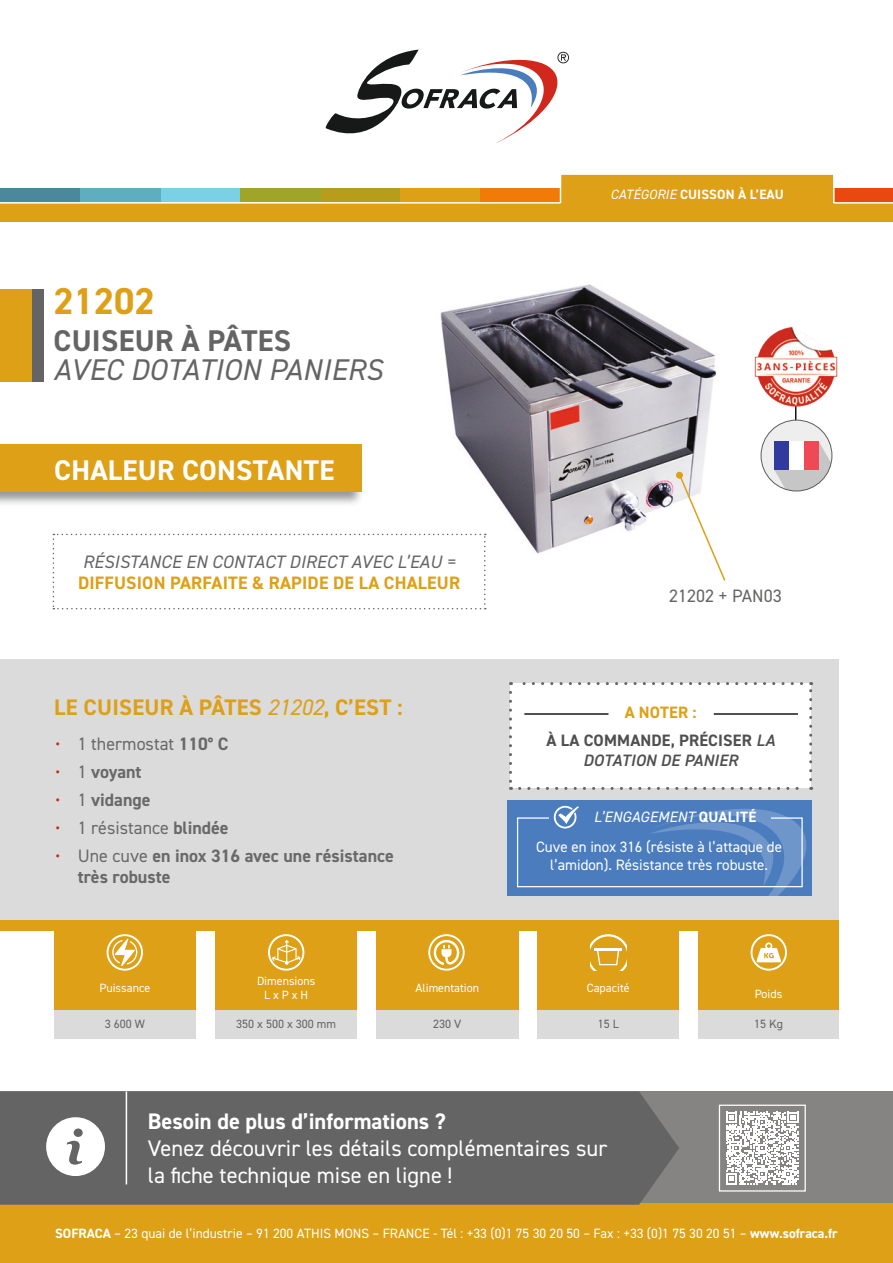
<style>
.page{position:relative;width:893px;height:1263px;background:#fff}
.page>*{position:absolute;margin:0;border:0;box-sizing:border-box;transform-origin:0 0}
.t1{font:700 37.5px "DIN2014";color:#dda016}
.t2{font:italic 30px "DIN2014";letter-spacing:.01em;color:#656464}
.t3{font:700 30px "DIN2014";letter-spacing:.01em;color:#656464}
.t4{font:700 28.5px "DIN2014";letter-spacing:.01em;color:#fff}
.t5{font:22.5px/27px "DIN2014";color:#fff}
.t6{font:700 22.5px "DIN2014";color:#fff}
.t7{font:700 22.5px "DIN2014";letter-spacing:.01em;color:#dda016}
.t8{font:700 18px/21.6px "DIN2014";color:#6a6969}
.t9{font:18px "DIN2014";color:#6a6969}
.t10{font:italic 18px "DIN2014";letter-spacing:.01em;color:#656464}
.t11{font:700 18px "DIN2014";letter-spacing:.01em;color:#dda016}
.t12{font:18px "DIN2014";color:#676564}
.t13{font:700 16.5px/28.3px "DIN2014";letter-spacing:.01em;color:#4f4f4f;text-align:center}
.t14{font:italic 600 16.5px "DIN2014";letter-spacing:.01em;color:#4f4f4f}
.t15{font:15px/29.8px "DIN2014";color:#fff}
.t16{font:13.5px "DIN2014";color:#fff}
.t17{font:700 13.5px "DIN2014";letter-spacing:.01em;color:#fff}
.t18{font:12px/14.4px "DIN2014";color:#fff;text-align:center}
.t19{font:12px "DIN2014";color:#656464}
.s1{font-weight:400;font-style:italic}
.s2{color:#cc2d22}
.s3{font-weight:700}
.s4{font-weight:400;color:#cc2d22}
.s5{font-weight:400}
.s6{color:#dda016}
.s7{font-weight:600;font-style:italic}
.s8{font-style:italic}
</style>
<div class="page">
<img style="left:438px;top:284px;width:278px;height:270px">
<div style="left:0;top:1091px;width:893px;height:114px;background:#868383"></div>
<div style="left:0;top:1204px;width:893px;height:59px;background:#dda016"></div>
<div style="left:0;top:443px;width:365px;height:64px;background:#171818;opacity:.45"></div>
<div style="left:0;top:445px;width:361px;height:47px;background:#dda016"></div>
<svg style="left:53px;top:534px;width:433px;height:75px"></svg>
<div style="left:0;top:659px;width:839px;height:262px;background:#dadbda"></div>
<div style="left:0;top:921px;width:839px;height:10px;background:#dda016"></div>
<div style="left:0;top:1091px;width:679px;height:114px;background:#656464"></div>
<hr style="left:126px;top:1091px;width:1px;height:93px;background:#fff">
<svg style="left:46px;top:1117px;width:59px;height:59px;background:#d1d1d1"></svg>
<div style="left:0;top:289px;width:32px;height:93px;background:#dda016"></div>
<div style="left:32px;top:289px;width:11px;height:93px;background:#656464"></div>
<div style="left:320px;top:188px;width:81px;height:16px;background:#b89d1c"></div>
<div style="left:401px;top:188px;width:80px;height:16px;background:#dda016"></div>
<div style="left:481px;top:188px;width:80px;height:16px;background:#f27b07"></div>
<div style="left:834px;top:188px;width:59px;height:16px;background:#e94811"></div>
<div style="left:160px;top:188px;width:80px;height:16px;background:#7ad0e5"></div>
<div style="left:0;top:188px;width:80px;height:16px;background:#49899b"></div>
<div style="left:240px;top:188px;width:80px;height:16px;background:#a0a52a"></div>
<div style="left:80px;top:188px;width:80px;height:16px;background:#5eadc1"></div>
<div style="left:560px;top:173px;width:274px;height:37px;background:#dda016;border:2px solid #fff"></div>
<div style="left:0;top:204px;width:893px;height:18px;background:#dda016"></div>
<hr style="left:834px;top:202px;width:59px;height:2px;background:#fff">
<hr style="left:0;top:202px;width:560px;height:2px;background:#fff">
<div style="left:215px;top:921px;width:142px;height:89px;background:#dda016"></div>
<div style="left:54px;top:921px;width:142px;height:89px;background:#dda016"></div>
<div style="left:376px;top:921px;width:142px;height:89px;background:#dda016"></div>
<div style="left:537px;top:921px;width:141px;height:89px;background:#dda016"></div>
<div style="left:698px;top:921px;width:141px;height:89px;background:#dda016"></div>
<div style="left:215px;top:1010px;width:142px;height:28px;background:#dadbda"></div>
<div style="left:54px;top:1010px;width:142px;height:28px;background:#dadbda"></div>
<div style="left:376px;top:1010px;width:142px;height:28px;background:#dadbda"></div>
<div style="left:537px;top:1010px;width:141px;height:28px;background:#dadbda"></div>
<div style="left:698px;top:1010px;width:141px;height:28px;background:#dadbda"></div>
<svg style="left:590px;top:934px;width:36px;height:37px"></svg>
<hr style="left:594px;top:948px;width:28px;height:3px;background:#fff">
<svg style="left:268px;top:934px;width:36px;height:37px"></svg>
<svg style="left:751px;top:934px;width:36px;height:37px"></svg>
<svg style="left:107px;top:934px;width:36px;height:37px"></svg>
<svg style="left:428px;top:934px;width:37px;height:37px"></svg>
<svg style="left:678px;top:474px;width:48px;height:107px"></svg>
<div style="left:676px;top:472px;width:7px;height:7px;background:#dda016;border-radius:50%"></div>
<svg style="left:726px;top:1112px;width:73px;height:72px"></svg>
<div style="left:719px;top:1104px;width:87px;height:87px;border:1px solid #fff"></div>
<hr style="left:795px;top:362px;width:1px;height:91px;background:#171818">
<div style="left:761px;top:420px;width:71px;height:71px;background:#eee;border-radius:50%"></div>
<svg style="left:774px;top:441px;width:57px;height:50px"></svg>
<div style="left:804px;top:441px;width:15px;height:29px;background:#ef4955"></div>
<div style="left:789px;top:441px;width:15px;height:29px;background:#fff"></div>
<div style="left:774px;top:441px;width:15px;height:29px;background:#313b9d"></div>
<div style="left:761px;top:420px;width:71px;height:71px;border:1px solid #5d5d5c;border-radius:50%"></div>
<img style="left:754px;top:326px;width:84px;height:84px">
<svg style="left:325px;top:50px;width:244px;height:93px"></svg>
<div style="left:510px;top:683px;width:301px;height:105px;background:#fff"></div>
<svg style="left:509px;top:692px;width:3px;height:98px"></svg>
<svg style="left:520px;top:787px;width:292px;height:3px"></svg>
<svg style="left:809px;top:682px;width:3px;height:98px"></svg>
<svg style="left:510px;top:682px;width:292px;height:3px"></svg>
<hr style="left:524px;top:713px;width:84px;height:2px;background:#171818">
<hr style="left:714px;top:713px;width:84px;height:2px;background:#171818">
<div style="left:507px;top:800px;width:305px;height:96px;background:#4b7dbe"></div>
<div style="left:517px;top:817px;width:286px;height:70px;border:1px solid #fff"></div>
<div style="left:549px;top:804px;width:198px;height:31px;background:#4b7dbe"></div>
<svg style="left:554px;top:806px;width:25px;height:22px"></svg>
<svg style="left:650px;top:809px;width:156px;height:87px"></svg>
<h1 class="t1" style="left:53px;top:276px;width:103px">21202</h1>
<h2 class="t3" style="left:54px;top:321px;width:239px">CUISEUR À PÂTES</h2>
<h2 class="t2" style="left:54px;top:351px;width:331px">AVEC DOTATION PANIERS</h2>
<h3 class="t4" style="left:54px;top:451px;width:282px">CHALEUR CONSTANTE</h3>
<h3 class="t10" style="left:83px;top:550px;width:374px">RÉSISTANCE EN CONTACT DIRECT AVEC L’EAU =</h3>
<h3 class="t11" style="left:78px;top:571px;width:384px">DIFFUSION PARFAITE &amp; RAPIDE DE LA CHALEUR</h3>
<h3 class="t7" style="left:54px;top:692px;width:350px">LE CUISEUR À PÂTES <span class="s1">21202</span>, C’EST :</h3>
<h3 class="t9" style="left:55px;top:732px;width:175px"><span class="s2">•</span> 1 thermostat <span class="s3">110° C</span></h3>
<h3 class="t8" style="left:55px;top:760px;width:88px"><span class="s4">•</span> <span class="s5">1</span> voyant</h3>
<h3 class="t8" style="left:55px;top:788px;width:97px"><span class="s4">•</span> <span class="s5">1</span> vidange</h3>
<h3 class="t9" style="left:55px;top:816px;width:175px"><span class="s2">•</span> 1 résistance <span class="s3">blindée</span></h3>
<h3 class="t8" style="left:78px;top:844px;width:318px;text-indent:-22px"><span class="s4">•</span> <span class="s5">Une cuve</span> en inox 316 avec une résistance très robuste</h3>
<p class="t17" style="left:610px;top:185px;width:175px"><span class="s1">CATÉGORIE</span> CUISSON À L’EAU</p>
<h3 class="t12" style="left:669px;top:584px;width:114px">21202 + PAN03</h3>
<p class="t13" style="left:546px;top:698px;width:230px"><span class="s6">A NOTER :<br></span>À LA COMMANDE, PRÉCISER <span class="s7">LA</span></p>
<p class="t14" style="left:583px;top:749px;width:156px">DOTATION DE PANIER</p>
<p class="t15" style="left:536px;top:801px;width:247px;text-indent:58px"><span class="s8">L’ENGAGEMENT</span> <span class="s3">QUALITÉ<br></span>Cuve en inox 316 (résiste à l’attaque de</p>
<p class="t15" style="left:550px;top:849px;width:219px">l’amidon). Résistance très robuste.</p>
<p class="t18" style="left:257px;top:973px;width:60px">Dimensions<br>L x P x H</p>
<p class="t18" style="left:416px;top:981px;width:65px">Alimentation</p>
<p class="t18" style="left:587px;top:981px;width:44px">Capacité</p>
<p class="t18" style="left:99px;top:981px;width:52px">Puissance</p>
<p class="t19" style="left:105px;top:1016px;width:42px">3 600 W</p>
<p class="t19" style="left:236px;top:1016px;width:101px">350 x 500 x 300 mm</p>
<p class="t19" style="left:433px;top:1016px;width:30px">230 V</p>
<p class="t19" style="left:598px;top:1016px;width:23px">15 L</p>
<p class="t19" style="left:754px;top:1016px;width:30px">15 Kg</p>
<p class="t18" style="left:755px;top:986px;width:29px">Poids</p>
<h3 class="t6" style="left:148px;top:1106px;width:300px">Besoin de plus d’informations ?</h3>
<h3 class="t5" style="left:148px;top:1134px;width:461px">Venez découvrir les détails complémentaires sur la fiche technique mise en ligne !</h3>
<p class="t16" style="left:55px;top:1224px;width:784px"><span class="s3">SOFRACA</span> – 23 quai de l’industrie – 91 200 ATHIS MONS – FRANCE - Tél : +33 (0)1 75 30 20 50 – Fax : +33 (0)1 75 30 20 51 – <span class="s3">www.sofraca.fr</span></p>
</div>
